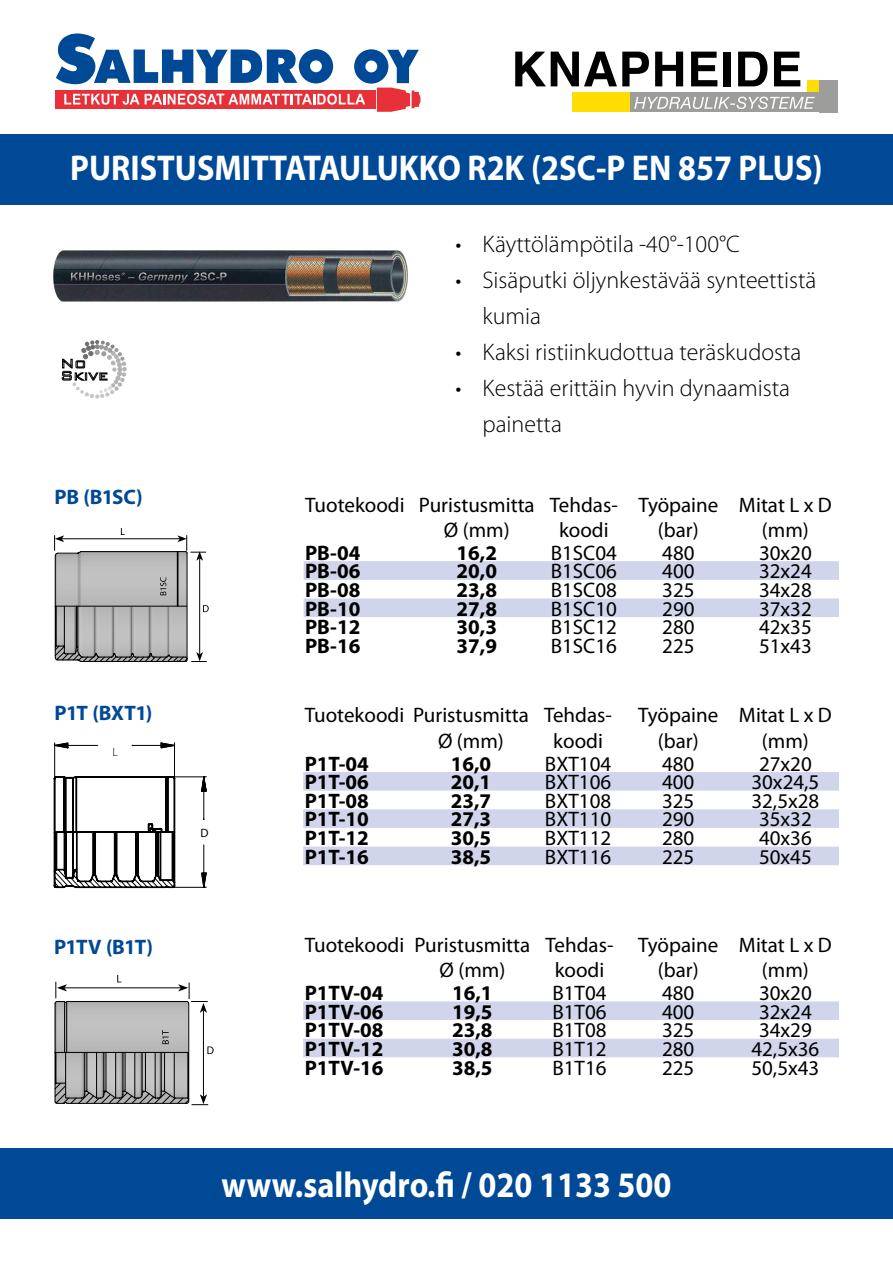
<style>
.page{position:relative;width:893px;height:1263px;background:#fff}
.page>*{position:absolute;margin:0;border:0;box-sizing:border-box;transform-origin:0 0}
.tuoteotsikko_kappale{font:700 36px "Myriad Pro";color:#fff;scale:.9 1}
.t1{font:300 24px/36px "Myriad Pro";color:#000}
.t2{font:21px/25.2px "Myriad Pro";color:#000;text-align:center}
.t3{font:700 21px "Myriad Pro";color:#000}
.OTSIKKO{font:700 21px "Myriad Pro";letter-spacing:-.025em;color:#004996}
.t4{font:300 12.15px "Myriad Pro";color:#000}
.t5{font:12.15px "Myriad Pro";color:#000}
</style>
<div class="page">
<div style="left:0;top:1148px;width:893px;height:71px;background:#004996"></div>
<div style="left:0;top:134px;width:893px;height:71px;background:#004996"></div>
<div style="left:807px;top:80px;width:12px;height:13px;background:#fd0"></div>
<svg style="left:515px;top:52px;width:134px;height:34px"></svg>
<svg style="left:655px;top:52px;width:28px;height:34px"></svg>
<svg style="left:691px;top:52px;width:26px;height:34px"></svg>
<div style="left:723px;top:52px;width:7px;height:34px;background:#000"></div>
<svg style="left:738px;top:52px;width:29px;height:34px"></svg>
<svg style="left:774px;top:52px;width:26px;height:34px"></svg>
<div style="left:629px;top:93px;width:208px;height:19px;background:#9d9d9c"></div>
<div style="left:819px;top:80px;width:18px;height:32px;background:#9d9d9c"></div>
<div style="left:572px;top:93px;width:57px;height:19px;background:#fd0"></div>
<svg style="left:634px;top:97px;width:181px;height:12px"></svg>
<svg style="left:56px;top:33px;width:364px;height:79px"></svg>
<svg style="left:304px;top:561px;width:535px;height:56px"></svg>
<svg style="left:54px;top:528px;width:155px;height:134px"></svg>
<svg style="left:303px;top:1001px;width:536px;height:56px"></svg>
<svg style="left:54px;top:975px;width:160px;height:130px"></svg>
<svg style="left:303px;top:772px;width:536px;height:93px;fill:#d1d5ec"></svg>
<svg style="left:53px;top:742px;width:154px;height:147px"></svg>
<svg style="left:62px;top:340px;width:64px;height:58px"></svg>
<img style="left:53px;top:250px;width:355px;height:52px">
<p class="tuoteotsikko_kappale" style="left:70px;top:144px;width:837px">PURISTUSMITTATAULUKKO R2K (2SC-P EN 857 PLUS)</p>
<p class="OTSIKKO" style="left:54px;top:483px;width:90px">PB (B1SC)</p>
<p class="OTSIKKO" style="left:54px;top:699px;width:99px">P1T (BXT1)</p>
<p class="t4" style="left:112px;top:745px;width:7px">L</p>
<p class="OTSIKKO" style="left:54px;top:933px;width:100px">P1TV (B1T)</p>
<p class="t5" style="left:201px;top:825px;width:10px">D</p>
<p class="t1" style="left:455px;top:226px;width:286px">• Käyttölämpötila -40°-100°C</p>
<p class="t1" style="left:482px;top:262px;width:335px;text-indent:-27px">• Sisäputki öljynkestävää synteettistä kumia</p>
<p class="t1" style="left:455px;top:334px;width:347px">• Kaksi ristiinkudottua teräskudosta</p>
<p class="t1" style="left:482px;top:370px;width:309px;text-indent:-27px">• Kestää erittäin hyvin dynaamista painetta</p>
<p class="t2" style="left:305px;top:492px;width:101px">Tuotekoodi</p>
<p class="t2" style="left:419px;top:492px;width:117px">Puristusmitta<br>Ø (mm)</p>
<p class="t2" style="left:550px;top:492px;width:69px">Tehdas&shy;koodi</p>
<p class="t2" style="left:638px;top:492px;width:81px">Työpaine (bar)</p>
<p class="t2" style="left:739px;top:492px;width:94px">Mitat L x D (mm)</p>
<p class="t3" style="left:305px;top:539px;width:57px">PB-04</p>
<p class="t3" style="left:457px;top:539px;width:42px">16,2</p>
<p class="t2" style="left:551px;top:540px;width:68px">B1SC04</p>
<p class="t2" style="left:662px;top:540px;width:34px">480</p>
<p class="t2" style="left:759px;top:540px;width:54px">30x20</p>
<p class="t3" style="left:305px;top:558px;width:57px">PB-06</p>
<p class="t3" style="left:457px;top:558px;width:42px">20,0</p>
<p class="t2" style="left:551px;top:558px;width:68px">B1SC06</p>
<p class="t2" style="left:662px;top:558px;width:34px">400</p>
<p class="t2" style="left:759px;top:558px;width:54px">32x24</p>
<p class="t3" style="left:305px;top:576px;width:57px">PB-08</p>
<p class="t3" style="left:457px;top:576px;width:42px">23,8</p>
<p class="t2" style="left:551px;top:577px;width:68px">B1SC08</p>
<p class="t2" style="left:662px;top:577px;width:34px">325</p>
<p class="t2" style="left:759px;top:577px;width:54px">34x28</p>
<p class="t3" style="left:305px;top:595px;width:57px">PB-10</p>
<p class="t3" style="left:457px;top:595px;width:42px">27,8</p>
<p class="t2" style="left:551px;top:596px;width:68px">B1SC10</p>
<p class="t2" style="left:662px;top:596px;width:34px">290</p>
<p class="t2" style="left:759px;top:596px;width:54px">37x32</p>
<p class="t3" style="left:305px;top:613px;width:57px">PB-12</p>
<p class="t3" style="left:457px;top:613px;width:42px">30,3</p>
<p class="t2" style="left:551px;top:614px;width:68px">B1SC12</p>
<p class="t2" style="left:662px;top:614px;width:34px">280</p>
<p class="t2" style="left:759px;top:614px;width:54px">42x35</p>
<p class="t3" style="left:305px;top:632px;width:57px">PB-16</p>
<p class="t3" style="left:457px;top:632px;width:42px">37,9</p>
<p class="t2" style="left:551px;top:633px;width:68px">B1SC16</p>
<p class="t2" style="left:662px;top:633px;width:34px">225</p>
<p class="t2" style="left:759px;top:633px;width:54px">51x43</p>
<p class="t2" style="left:305px;top:702px;width:226px">Tuotekoodi Puristusmitta</p>
<p class="t2" style="left:438px;top:727px;width:67px">Ø (mm)</p>
<p class="t2" style="left:544px;top:702px;width:69px">Tehdas&shy;koodi</p>
<p class="t2" style="left:638px;top:702px;width:81px">Työpaine (bar)</p>
<p class="t2" style="left:739px;top:702px;width:94px">Mitat L x D (mm)</p>
<p class="t3" style="left:305px;top:750px;width:66px">P1T-04</p>
<p class="t3" style="left:451px;top:750px;width:42px">16,0</p>
<p class="t2" style="left:545px;top:750px;width:68px">BXT104</p>
<p class="t2" style="left:662px;top:750px;width:34px">480</p>
<p class="t2" style="left:759px;top:750px;width:54px">27x20</p>
<p class="t3" style="left:305px;top:768px;width:66px">P1T-06</p>
<p class="t3" style="left:451px;top:768px;width:42px">20,1</p>
<p class="t2" style="left:545px;top:769px;width:68px">BXT106</p>
<p class="t2" style="left:662px;top:769px;width:34px">400</p>
<p class="t2" style="left:751px;top:769px;width:69px">30x24,5</p>
<p class="t3" style="left:305px;top:787px;width:66px">P1T-08</p>
<p class="t3" style="left:451px;top:787px;width:42px">23,7</p>
<p class="t2" style="left:545px;top:788px;width:68px">BXT108</p>
<p class="t2" style="left:662px;top:788px;width:34px">325</p>
<p class="t2" style="left:751px;top:788px;width:69px">32,5x28</p>
<p class="t3" style="left:305px;top:806px;width:66px">P1T-10</p>
<p class="t3" style="left:451px;top:806px;width:42px">27,3</p>
<p class="t2" style="left:545px;top:806px;width:68px">BXT110</p>
<p class="t2" style="left:662px;top:806px;width:34px">290</p>
<p class="t2" style="left:759px;top:806px;width:54px">35x32</p>
<p class="t3" style="left:305px;top:824px;width:66px">P1T-12</p>
<p class="t3" style="left:451px;top:824px;width:42px">30,5</p>
<p class="t2" style="left:545px;top:825px;width:68px">BXT112</p>
<p class="t2" style="left:662px;top:825px;width:34px">280</p>
<p class="t2" style="left:759px;top:825px;width:54px">40x36</p>
<p class="t3" style="left:305px;top:843px;width:66px">P1T-16</p>
<p class="t3" style="left:451px;top:843px;width:42px">38,5</p>
<p class="t2" style="left:545px;top:844px;width:68px">BXT116</p>
<p class="t2" style="left:662px;top:844px;width:34px">225</p>
<p class="t2" style="left:759px;top:844px;width:54px">50x45</p>
<p class="t2" style="left:305px;top:932px;width:101px">Tuotekoodi</p>
<p class="t2" style="left:414px;top:932px;width:117px">Puristusmitta<br>Ø (mm)</p>
<p class="t2" style="left:546px;top:932px;width:69px">Tehdas&shy;koodi</p>
<p class="t2" style="left:638px;top:932px;width:81px">Työpaine (bar)</p>
<p class="t2" style="left:739px;top:932px;width:94px">Mitat L x D (mm)</p>
<p class="t3" style="left:305px;top:979px;width:80px">P1TV-04</p>
<p class="t3" style="left:452px;top:979px;width:42px">16,1</p>
<p class="t2" style="left:552px;top:980px;width:56px">B1T04</p>
<p class="t2" style="left:662px;top:980px;width:34px">480</p>
<p class="t2" style="left:759px;top:980px;width:54px">30x20</p>
<p class="t3" style="left:305px;top:998px;width:80px">P1TV-06</p>
<p class="t3" style="left:452px;top:998px;width:42px">19,5</p>
<p class="t2" style="left:552px;top:999px;width:56px">B1T06</p>
<p class="t2" style="left:662px;top:999px;width:34px">400</p>
<p class="t2" style="left:759px;top:999px;width:54px">32x24</p>
<p class="t3" style="left:305px;top:1016px;width:80px">P1TV-08</p>
<p class="t3" style="left:452px;top:1016px;width:42px">23,8</p>
<p class="t2" style="left:552px;top:1017px;width:56px">B1T08</p>
<p class="t2" style="left:662px;top:1017px;width:34px">325</p>
<p class="t2" style="left:759px;top:1017px;width:54px">34x29</p>
<p class="t3" style="left:305px;top:1035px;width:80px">P1TV-12</p>
<p class="t3" style="left:452px;top:1035px;width:42px">30,8</p>
<p class="t2" style="left:552px;top:1036px;width:56px">B1T12</p>
<p class="t2" style="left:662px;top:1036px;width:34px">280</p>
<p class="t2" style="left:751px;top:1036px;width:69px">42,5x36</p>
<p class="t3" style="left:305px;top:1054px;width:80px">P1TV-16</p>
<p class="t3" style="left:452px;top:1054px;width:42px">38,5</p>
<p class="t2" style="left:552px;top:1054px;width:56px">B1T16</p>
<p class="t2" style="left:662px;top:1054px;width:34px">225</p>
<p class="t2" style="left:751px;top:1054px;width:69px">50,5x43</p>
<p class="tuoteotsikko_kappale" style="left:221px;top:1161px;width:501px">www.salhydro.fi / 020 1133 500</p>
</div>
